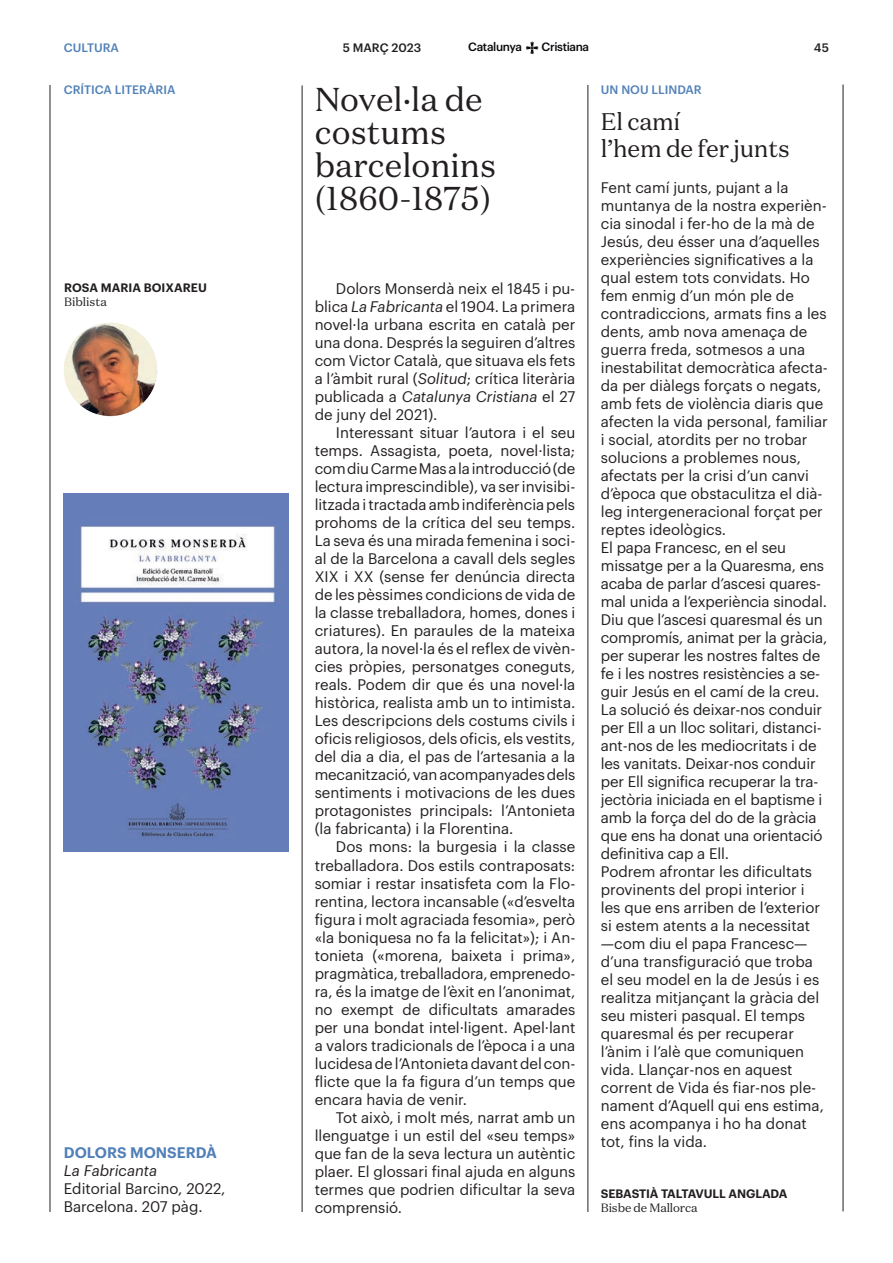
<style>
.page{position:relative;width:893px;height:1263px;background:#fff}
.page>*{position:absolute;margin:0;border:0;box-sizing:border-box;transform-origin:0 0}
.t1{font:33px/33px "Domaine Text";color:#231f20}
.t2{font:24px/27px "Domaine Text";letter-spacing:-.01em;color:#231f20}
.t3{font:15px/18px "Graphik";color:#231f20;text-align:justify}
.t4{font:600 15px "Graphik";color:#5181b8}
.t5{font:italic 15px "Graphik";color:#231f20}
.t6{font:600 12px "Graphik";color:#231f20}
.t7{font:500 12px "Graphik";color:#5181b8}
.t8{font:12px "Domaine Text";letter-spacing:-.01em;color:#231f20}
.t9{font:500 12px "Graphik";color:#231f20}
.t10{font:500 11.85px "Graphik";letter-spacing:-.03em;color:#07090c}
.s1{font-style:italic}
</style>
<div class="page">
<svg style="left:526px;top:42px;width:12px;height:12px"></svg>
<hr style="left:843px;top:85px;width:1px;height:1126px;background:#231f20">
<hr style="left:50px;top:85px;width:1px;height:1127px;background:#231f20">
<hr style="left:302px;top:85px;width:1px;height:1127px;background:#231f20">
<img style="left:64px;top:493px;width:225px;height:358px">
<hr style="left:588px;top:85px;width:1px;height:1127px;background:#231f20">
<img style="left:64px;top:323px;width:93px;height:93px;border-radius:47px">
<p class="t7" style="left:64px;top:39px;width:57px">CULTURA</p>
<p class="t7" style="left:64px;top:81px;width:113px">CRÍTICA LITERÀRIA</p>
<p class="t6" style="left:64px;top:278px;width:144px">ROSA MARIA BOIXAREU</p>
<p class="t8" style="left:64px;top:294px;width:44px">Biblista</p>
<p class="t4" style="left:64px;top:1141px;width:155px">DOLORS MONSERDÀ</p>
<p class="t5" style="left:64px;top:1160px;width:95px">La Fabricanta</p>
<p class="t3" style="left:64px;top:1179px;width:163px">Editorial Barcino, 2022,<br>Barcelona. 207 pàg.</p>
<p class="t9" style="left:343px;top:38px;width:80px">5 MARÇ 2023</p>
<p class="t10" style="left:468px;top:38px;width:55px">Catalunya</p>
<p class="t10" style="left:542px;top:38px;width:49px">Cristiana</p>
<p class="t9" style="left:814px;top:38px;width:17px">45</p>
<p class="t7" style="left:601px;top:81px;width:102px">UN NOU LLINDAR</p>
<h1 class="t1" style="left:315px;top:82px;width:183px">Novel·la de costums barcelonins (1860-1875)</h1>
<h2 class="t2" style="left:601px;top:107px;width:190px">El camí<br>l’hem de fer junts</h2>
<p class="t3" style="left:601px;top:177px;width:228px;text-align:left">Fent camí junts, pujant a la muntanya de la nostra experièn&shy;cia sinodal i fer-ho de la mà de<br>Jesús, deu ésser una d’aquelles experiències significatives a la qual estem tots convidats. Ho fem enmig d’un món ple de contradiccions, armats fins a les dents, amb nova amenaça de guerra freda, sotmesos a una inestabilitat democràtica afecta&shy;da per diàlegs forçats o negats, amb fets de violència diaris que afecten la vida personal, familiar i social, atordits per no trobar solucions a problemes nous, afectats per la crisi d’un canvi d’època que obstaculitza el dià&shy;leg intergeneracional forçat per reptes ideològics.<br>El papa Francesc, en el seu missatge per a la Quaresma, ens acaba de parlar d’ascesi quares&shy;mal unida a l’experiència sinodal.<br>Diu que l’ascesi quaresmal és un compromís, animat per la gràcia, per superar les nostres faltes de fe i les nostres resistències a se&shy;guir Jesús en el camí de la creu.<br>La solució és deixar-nos conduir per Ell a un lloc solitari, distanci&shy;ant-nos de les mediocritats i de les vanitats. Deixar-nos conduir per Ell significa recuperar la tra&shy;jectòria iniciada en el baptisme i amb la força del do de la gràcia que ens ha donat una orientació definitiva cap a Ell.<br>Podrem afrontar les dificultats provinents del propi interior i les que ens arriben de l’exterior si estem atents a la necessitat —com diu el papa Francesc— d’una transfiguració que troba el seu model en la de Jesús i es realitza mitjançant la gràcia del seu misteri pasqual. El temps quaresmal és per recuperar l’ànim i l’alè que comuniquen vida. Llançar-nos en aquest corrent de Vida és fiar-nos ple&shy;nament d’Aquell qui ens estima, ens acompanya i ho ha donat tot, fins la vida.</p>
<p class="t3" style="left:315px;top:279px;width:262px;text-indent:21px">Dolors Monserdà neix el 1845 i pu&shy;blica <span class="s1">La Fabricanta</span> el 1904. La primera novel·la urbana escrita en català per una dona. Després la seguiren d’altres com Victor Català, que situava els fets a l’àmbit rural (<span class="s1">Solitud</span>; crítica literària publicada a <span class="s1">Catalunya Cristiana</span> el 27 de juny del 2021).</p>
<p class="t3" style="left:315px;top:423px;width:262px;text-indent:21px">Interessant situar l’autora i el seu temps. Assagista, poeta, novel·lista; com diu Carme Mas a la introducció (de lectura imprescindible), va ser invisibi&shy;litzada i tractada amb indiferència pels prohoms de la crítica del seu temps.<br>La seva és una mirada femenina i soci&shy;al de la Barcelona a cavall dels segles XIX i XX (sense fer denúncia directa de les pèssimes condicions de vida de la classe treballadora, homes, dones i criatures). En paraules de la mateixa autora, la novel·la és el reflex de vivèn&shy;cies pròpies, personatges coneguts, reals. Podem dir que és una novel·la històrica, realista amb un to intimista.<br>Les descripcions dels costums civils i oficis religiosos, dels oficis, els vestits, del dia a dia, el pas de l’artesania a la mecanització, van acompanyades dels sentiments i motivacions de les dues protagonistes principals: l’Antonieta (la fabricanta) i la Florentina.</p>
<p class="t3" style="left:315px;top:837px;width:262px;text-indent:21px">Dos mons: la burgesia i la classe treballadora. Dos estils contraposats: somiar i restar insatisfeta com la Flo&shy;rentina, lectora incansable («d’esvelta figura i molt agraciada fesomia», però «la boniquesa no fa la felicitat»); i An&shy;tonieta («morena, baixeta i prima», pragmàtica, treballadora, emprenedo&shy;ra, és la imatge de l’èxit en l’anonimat, no exempt de dificultats amarades per una bondat intel·ligent. Apel·lant a valors tradicionals de l’època i a una lucidesa de l’Antonieta davant del con&shy;flicte que la fa figura d’un temps que encara havia de venir.</p>
<p class="t3" style="left:315px;top:1107px;width:262px;text-indent:21px">Tot això, i molt més, narrat amb un llenguatge i un estil del «seu temps» que fan de la seva lectura un autèntic plaer. El glossari final ajuda en alguns termes que podrien dificultar la seva comprensió.</p>
<p class="t6" style="left:601px;top:1185px;width:188px">SEBASTIÀ TALTAVULL ANGLADA</p>
<p class="t8" style="left:601px;top:1200px;width:98px">Bisbe de Mallorca</p>
</div>
